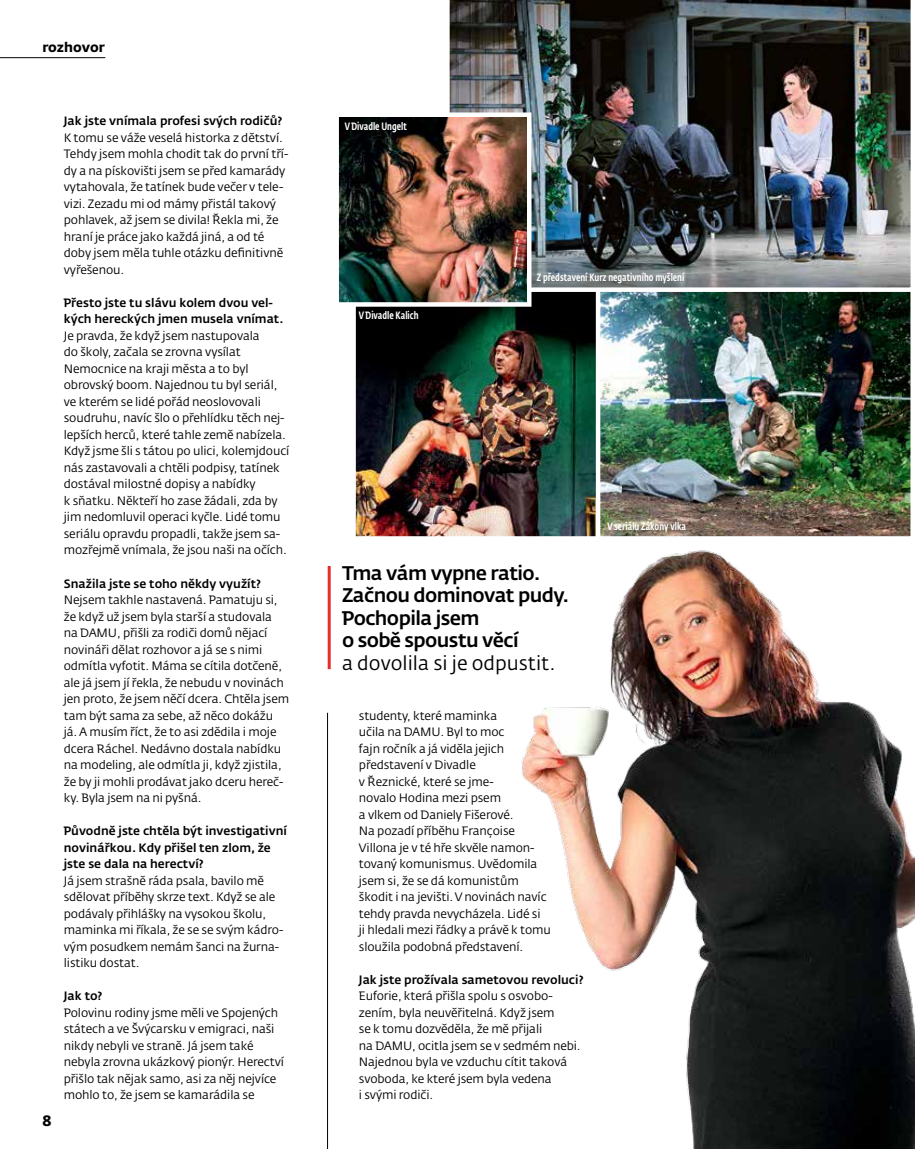
<style>
.page{position:relative;width:915px;height:1149px;background:#fff}
.page>*{position:absolute;margin:0;border:0;box-sizing:border-box;transform-origin:0 0}
.t1{font:500 19.5px/22.5px "CD Fedra";letter-spacing:-.03em;color:#000}
.t2{font:700 15px "CD Fedra";color:#000}
.t3{font:700 13.5px "CD Fedra";color:#000}
.t4{font:12px/16.5px "CD Fedra";letter-spacing:-.01em;color:#000}
.t5{font:500 10.5px "CD Fedra Cond Pro";color:#fff;scale:.96 1}
.s1{font-weight:500}
.s2{font-weight:400}
</style>
<div class="page">
<hr style="left:0;top:57px;width:105px;height:1px;background:#000">
<hr style="left:327px;top:566px;width:3px;height:103px;background:#e82c2b">
<hr style="left:327px;top:712px;width:1px;height:436px;background:#000">
<img style="left:356px;top:292px;width:239px;height:243px">
<img style="left:370px;top:425px;width:544px;height:723px">
<img style="left:600px;top:292px;width:309px;height:243px">
<div style="left:595px;top:286px;width:319px;height:254px;border:4px solid #fff"></div>
<img style="left:449px;top:0;width:465px;height:292px">
<img style="left:339px;top:117px;width:187px;height:184px">
<div style="left:334px;top:112px;width:197px;height:194px;border:4px solid #fff"></div>
<p class="t3" style="left:43px;top:39px;width:64px">rozhovor</p>
<p class="t2" style="left:43px;top:1110px;width:10px">8</p>
<p class="t4" style="left:64px;top:113px;width:226px"><span class="s1">Jak jste vnímala profesi svých rodičů?<br></span>K tomu se váže veselá historka z dětství.<br>Tehdy jsem mohla chodit tak do první tří&shy;dy a na pískovišti jsem se před kamarády vytahovala, že tatínek bude večer v tele&shy;vizi. Zezadu mi od mámy přistál takový pohlavek, až jsem se divila! Řekla mi, že hraní je práce jako každá jiná, a od té doby jsem měla tuhle otázku definitivně vyřešenou.</p>
<p class="t4" style="left:64px;top:294px;width:227px"><span class="s1">Přesto jste tu slávu kolem dvou vel&shy;kých hereckých jmen musela vnímat.<br></span>Je pravda, že když jsem nastupovala<br>do školy, začala se zrovna vysílat Nemocnice na kraji města a to byl obrovský boom. Najednou tu byl seriál, ve kterém se lidé pořád neoslovovali soudruhu, navíc šlo o přehlídku těch nej&shy;lepších herců, které tahle země nabízela.<br>Když jsme šli s tátou po ulici, kolemjdoucí nás zastavovali a chtěli podpisy, tatínek dostával milostné dopisy a nabídky<br>k sňatku. Někteří ho zase žádali, zda by jim nedomluvil operaci kyčle. Lidé tomu seriálu opravdu propadli, takže jsem sa&shy;mozřejmě vnímala, že jsou naši na očích.</p>
<p class="t4" style="left:64px;top:575px;width:227px"><span class="s1">Snažila jste se toho někdy využít?<br></span>Nejsem takhle nastavená. Pamatuju si, že když už jsem byla starší a studovala na DAMU, přišli za rodiči domů nějací novináři dělat rozhovor a já se s nimi odmítla vyfotit. Máma se cítila dotčeně, ale já jsem jí řekla, že nebudu v novinách jen proto, že jsem něčí dcera. Chtěla jsem tam být sama za sebe, až něco dokážu já. A musím říct, že to asi zdědila i moje dcera Ráchel. Nedávno dostala nabídku na modeling, ale odmítla ji, když zjistila, že by ji mohli prodávat jako dceru hereč&shy;ky. Byla jsem na ni pyšná.</p>
<p class="t4" style="left:64px;top:822px;width:225px"><span class="s1">Původně jste chtěla být investigativní novinářkou. Kdy přišel ten zlom, že jste se dala na herectví?<br></span>Já jsem strašně ráda psala, bavilo mě sdělovat příběhy skrze text. Když se ale podávaly přihlášky na vysokou školu, maminka mi říkala, že se se svým kádro&shy;vým posudkem nemám šanci na žurna&shy;listiku dostat.</p>
<p class="t4" style="left:64px;top:987px;width:221px"><span class="s1">Jak to?<br></span>Polovinu rodiny jsme měli ve Spojených státech a ve Švýcarsku v emigraci, naši nikdy nebyli ve straně. Já jsem také nebyla zrovna ukázkový pionýr. Herectví přišlo tak nějak samo, asi za něj nejvíce mohlo to, že jsem se kamarádila se</p>
<p class="t5" style="left:344px;top:120px;width:66px">V Divadle Ungelt</p>
<p class="t5" style="left:359px;top:309px;width:64px">V Divadle Kalich</p>
<p class="t5" style="left:536px;top:271px;width:155px">Z představení Kurz negativního myšlení</p>
<p class="t5" style="left:607px;top:520px;width:83px">V seriálu Zákony vlka</p>
<p class="t1" style="left:342px;top:561px;width:228px">Tma vám vypne ratio.<br>Začnou dominovat pudy.<br>Pochopila jsem<br>o sobě spoustu věcí<br><span class="s2">a dovolila si je odpustit.</span></p>
<p class="t4" style="left:359px;top:707px;width:193px">studenty, které maminka<br>učila na DAMU. Byl to moc<br>fajn ročník a já viděla jejich představení v Divadle<br>v Řeznické, které se jme-<br>novalo Hodina mezi psem<br>a vlkem od Daniely Fišerové.<br>Na pozadí příběhu Françoise<br>Villona je v té hře skvěle namon&shy;tovaný komunismus. Uvědomila jsem si, že se dá komunistům škodit i na jevišti. Vnovinách navíc tehdy pravda nevycházela. Lidé si<br>ji hledali mezi řádky a právě k tomu sloužila podobná představení.</p>
<p class="t4" style="left:359px;top:971px;width:226px"><span class="s1">Jak jste prožívala sametovou revoluci?<br></span>Euforie, která přišla spolu s osvobo&shy;zením, byla neuvěřitelná. Když jsem<br>se k tomu dozvěděla, že mě přijali<br>na DAMU, ocitla jsem se v sedmém nebi.<br>Najednou byla ve vzduchu cítit taková svoboda, ke které jsem byla vedena<br>i svými rodiči.</p>
</div>
